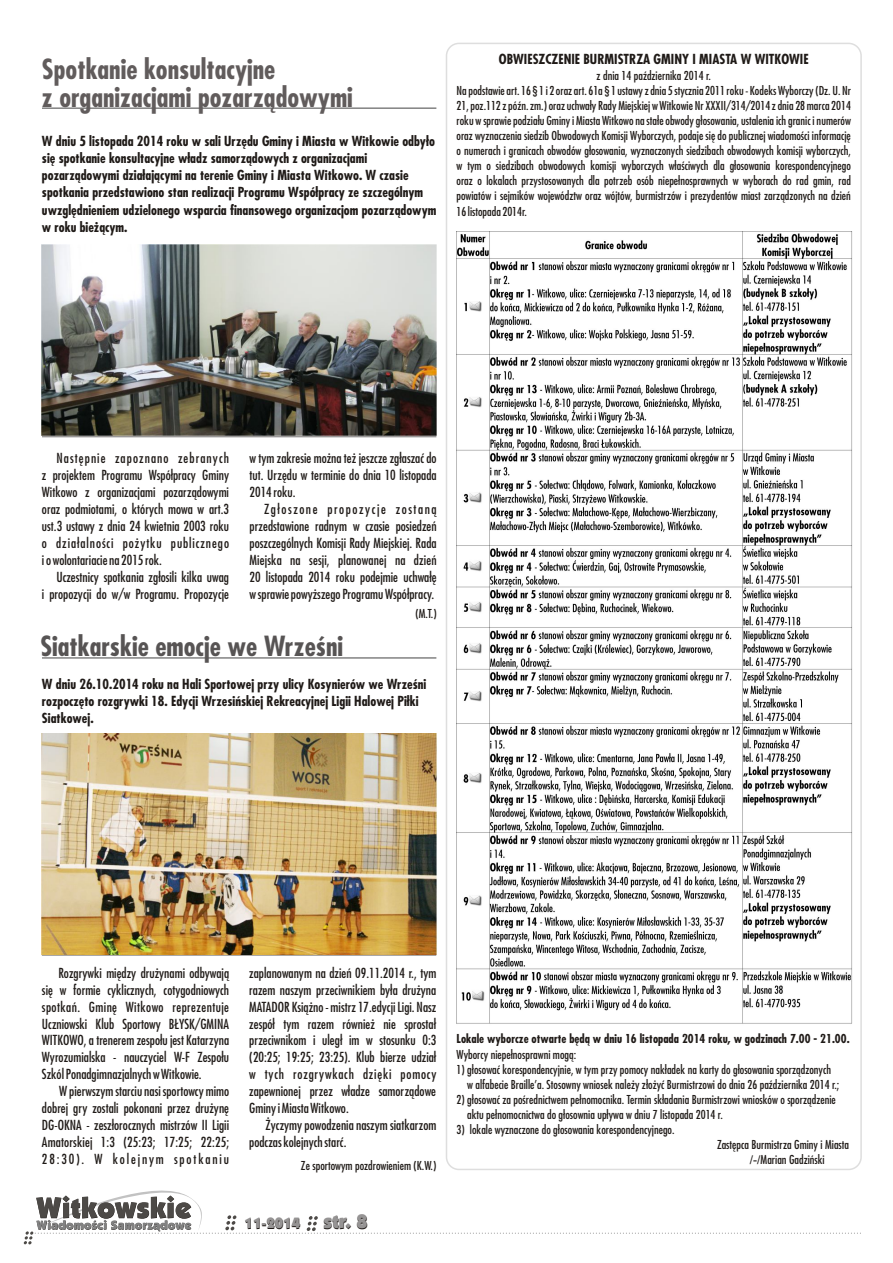
<style>
.page{position:relative;width:893px;height:1263px;background:#fff}
.page>*{position:absolute;margin:0;border:0;box-sizing:border-box;transform-origin:0 0}
.t1{font:700 27px/27.5px "Fujiyama";color:#615c5c}
.t2{font:700 27px "Fujiyama";color:#575454}
.t3{font:900 15px "Kabel IT Cby BT";color:#1f1a17}
.t4{font:13.5px/17px "Fujiyama";color:#1f1a17;text-align:justify}
.t5{font:700 13.5px/17.2px "Fujiyama";color:#1f1a17}
.t6{font:12px/15px "Fujiyama";color:#1f1a17}
.t7{font:700 12px "Fujiyama";color:#1f1a17}
.s1{font-size:19.5px}
.s2{font-family:"Arial"}
</style>
<div class="page">
<svg style="left:24px;top:1190px;width:837px;height:54px"></svg>
<hr style="left:42px;top:107px;width:394px;height:2px;background:#828282">
<hr style="left:42px;top:436px;width:394px;height:1px;background:#737070">
<img style="left:42px;top:245px;width:395px;height:190px">
<hr style="left:42px;top:657px;width:394px;height:2px;background:#828282">
<hr style="left:42px;top:955px;width:394px;height:1px;background:#737070">
<img style="left:457px;top:231px;width:395px;height:793px">
<img style="left:42px;top:733px;width:394px;height:221px">
<h1 class="t1" style="left:42px;top:59px;width:312px">Spotkanie konsultacyjne<br>z organizacjami pozarządowymi</h1>
<p class="t5" style="left:42px;top:134px;width:396px">W dniu 5 listopada 2014 roku w sali Urzędu Gminy i Miasta w Witkowie odbyło się spotkanie konsultacyjne władz samorządowych z organizacjami pozarządowymi działającymi na terenie Gminy i Miasta Witkowo. W czasie spotkania przedstawiono stan realizacji Programu Współpracy ze szczególnym uwzględnieniem udzielonego wsparcia finansowego organizacjom pozarządowym w roku bieżącym.</p>
<p class="t5" style="left:499px;top:52px;width:311px">OBWIESZCZENIE BURMISTRZA GMINY I MIASTA W WITKOWIE</p>
<p class="t6" style="left:457px;top:69px;width:396px;text-indent:140px">z dnia 14 października 2014 r.<br>Na podstawie art. 16 § 1 i 2 oraz art. 61a § 1 ustawy z dnia 5 stycznia 2011 roku - Kodeks Wyborczy(Dz. U. Nr 21, poz.112 z późn. zm.) oraz uchwały Rady Miejskiej w Witkowie Nr XXXII/314/2014 z dnia 28 marca 2014 roku w sprawie podziału Gminy i Miasta Witkowo na stałe obwody głosowania, ustalenia ich granic i numerów oraz wyznaczenia siedzib Obwodowych Komisji Wyborczych, podaje się do publicznej wiadomości informację o numerach i granicach obwodów głosowania, wyznaczonych siedzibach obwodowych komisji wyborczych, w tym o siedzibach obwodowych komisji wyborczych właściwych dla głosowania korespondencyjnego oraz o lokalach przystosowanych dla potrzeb osób niepełnosprawnych w wyborach do rad gmin, rad powiatów i sejmików województw oraz wójtów, burmistrzów i prezydentów miast zarządzonych na dzień 16 listopada 2014r.</p>
<p class="t4" style="left:42px;top:451px;width:189px;text-indent:14px">Następnie zapoznano zebranych z projektem Programu Współpracy Gminy Witkowo z organizacjami pozarządowymi oraz podmiotami, o których mowa w art.3 ust.3 ustawy z dnia 24 kwietnia 2003 roku o działalności pożytku publicznego io wolontariacie na 2015 rok.</p>
<p class="t4" style="left:42px;top:569px;width:189px;text-align:right">Uczestnicy spotkania zgłosili kilka uwag<br>i propozycji do w/w Programu. Propozycje</p>
<p class="t4" style="left:250px;top:451px;width:189px">w tym zakresie można też jeszcze zgłaszać do tut. Urzędu w terminie do dnia 10 listopada 2014 roku.</p>
<p class="t4" style="left:250px;top:502px;width:189px;text-indent:14px">Zgłoszone propozycje zostaną przedstawione radnym w czasie posiedzeń poszczególnych Komisji Rady Miejskiej. Rada Miejska na sesji, planowanej na dzień 20 listopada 2014 roku podejmie uchwałę w sprawie powyższego Programu Współpracy.</p>
<p class="t6" style="left:415px;top:607px;width:23px">(M.T.)</p>
<h1 class="t2" style="left:40px;top:636px;width:304px">Siatkarskie emocje we Wrześni</h1>
<p class="t5" style="left:42px;top:677px;width:386px">W dniu 26.10.2014 roku na Hali Sportowej przy ulicy Kosynierów we Wrześni rozpoczęto rozgrywki 18. Edycji Wrzesińskiej Rekreacyjnej Ligii Halowej Piłki<br>Siatkowej.</p>
<p class="t4" style="left:42px;top:965px;width:189px;text-indent:16px">Rozgrywki między drużynami odbywają się w formie cyklicznych, cotygodniowych spotkań. Gminę Witkowo reprezentuje Uczniowski Klub Sportowy BŁYSK/GMINA WITKOWO, a trenerem zespołu jest Katarzyna Wyrozumialska - nauczyciel W-F Zespołu Szkól Ponadgimnazjalnych w Witkowie.</p>
<p class="t4" style="left:42px;top:1084px;width:189px;text-indent:17px">W pierwszym starciu nasi sportowcy mimo dobrej gry zostali pokonani przez drużynę DG-OKNA - zeszłorocznych mistrzów II Ligii Amatorskiej 1:3 (25:23; 17:25; 22:25; 28:30). W kolejnym spotkaniu</p>
<p class="t4" style="left:249px;top:965px;width:189px">zaplanowanym na dzień 09.11.2014 r., tym razem naszym przeciwnikiem była drużyna MATADOR Książno - mistrz 17.edycji Ligi. Nasz zespół tym razem również nie sprostał przeciwnikom i uległ im w stosunku 0:3 (20:25; 19:25; 23:25). Klub bierze udział w tych rozgrywkach dzięki pomocy zapewnionej przez władze samorządowe Gminy i Miasta Witkowo.</p>
<p class="t4" style="left:249px;top:1118px;width:189px;text-indent:16px">Życzymy powodzenia naszym siatkarzom podczas kolejnych starć.</p>
<p class="t6" style="left:301px;top:1159px;width:137px">Ze sportowym pozdrowieniem (K.W.)</p>
<p class="t3" style="left:245px;top:1218px;width:124px">11-2014 <span class="s1">str. 8</span></p>
<p class="t7" style="left:457px;top:1034px;width:394px">Lokale wyborcze otwarte będą w dniu 16 listopada 2014 roku, w godzinach 7.00 - 21.00.</p>
<p class="t6" style="left:457px;top:1048px;width:121px">Wyborcy niepełnosprawni mogą:</p>
<p class="t6" style="left:467px;top:1063px;width:374px;text-indent:-11px">1) głosować korespondencyjnie, w tym przy pomocy nakładek na karty do głosowania sporządzonych w alfabecie Braille'a. Stosowny wniosek należy złożyć Burmistrzowi do dnia 26 października 2014 r.;</p>
<p class="t6" style="left:467px;top:1093px;width:370px;text-indent:-11px">2) głosować za pośrednictwem pełnomocnika. Termin składania Burmistrzowi wniosków o sporządzenie aktu pełnomocnictwa do głosownia upływa w dniu 7 listopada 2014 r.</p>
<p class="t6" style="left:457px;top:1123px;width:219px">3) lokale wyznaczone do głosowania korespondencyjnego.</p>
<p class="t6" style="left:750px;top:1138px;width:101px;text-indent:-33px">Zastępca Burmistrza Gminy i Miasta <span class="s2">/-/</span>Marian Gadziński</p>
</div>
